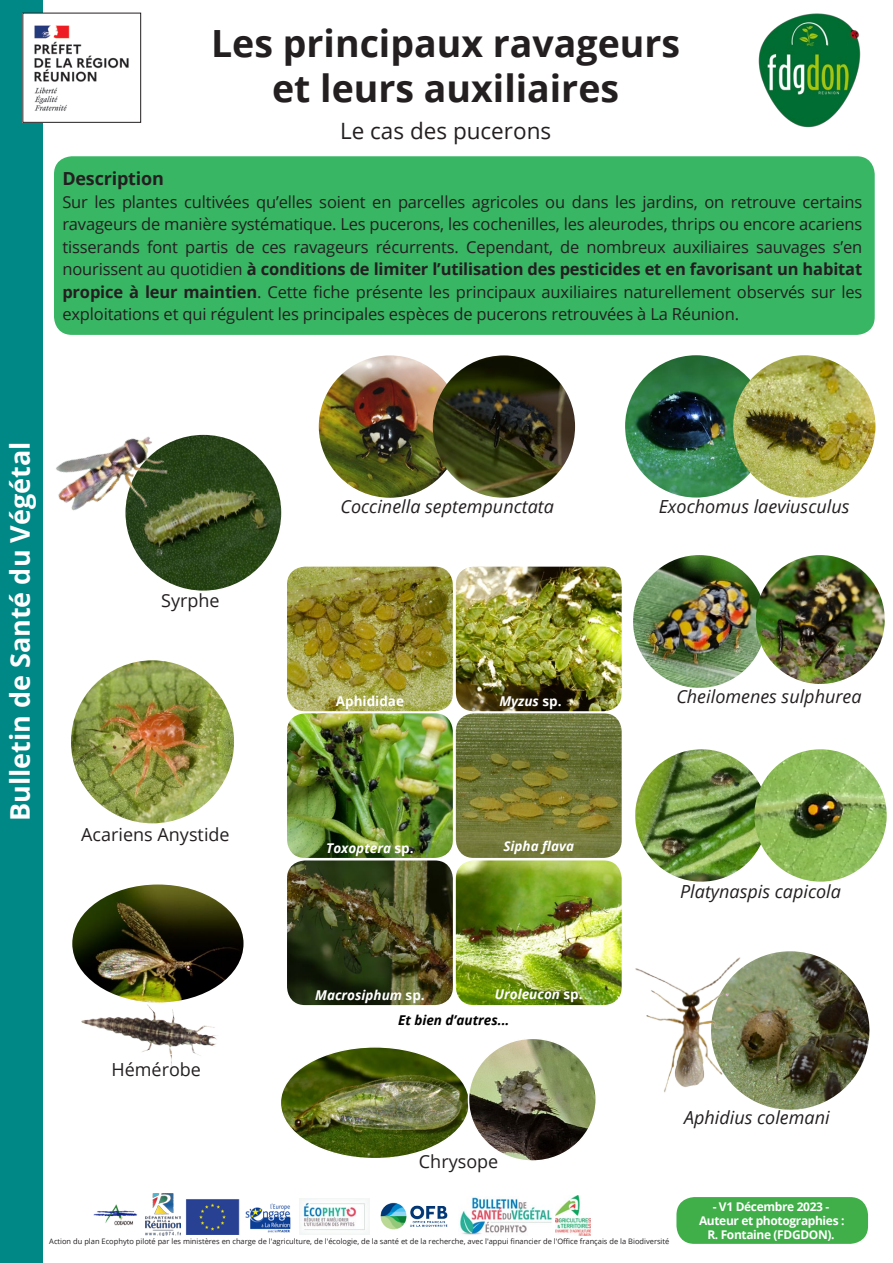
<style>
.page{position:relative;width:893px;height:1263px;background:#fff}
.page>*{position:absolute;margin:0;border:0;box-sizing:border-box;transform-origin:0 0}
.t1{font:700 37.5px "Open Sans";color:#231f20}
.t2{font:700 27px "Open Sans";color:#fff}
.t3{font:22.5px "Open Sans";color:#231f20}
.t4{font:italic 18px "Open Sans";color:#231f20}
.t5{font:18px "Open Sans";color:#231f20}
.t6{font:700 18px "Open Sans";letter-spacing:-.01em;color:#231f20}
.t7{font:16.5px/22.5px "Open Sans";letter-spacing:-.01em;color:#231f20;text-align:justify}
.t8{font:italic 700 13.5px "Open Sans";color:#fff}
.t9{font:italic 700 13.5px "Open Sans";color:#000}
.t10{font:700 13.5px "Open Sans";color:#fff}
.t11{font:700 12px/14.4px "Open Sans";letter-spacing:-.03em;color:#fff;text-align:center}
.t12{font:7.5px "Open Sans";color:#231f20}
.s1{font-weight:700}
.s2{font-style:normal}
</style>
<div class="page">
<img style="left:556px;top:1195px;width:34px;height:40px">
<img style="left:460px;top:1197px;width:92px;height:38px">
<img style="left:380px;top:1202px;width:68px;height:28px">
<img style="left:299px;top:1198px;width:70px;height:37px">
<img style="left:93px;top:1204px;width:45px;height:22px">
<img style="left:186px;top:1199px;width:53px;height:36px">
<img style="left:245px;top:1203px;width:46px;height:30px">
<img style="left:146px;top:1194px;width:35px;height:41px">
<img style="left:758px;top:13px;width:103px;height:114px">
<div style="left:0;top:0;width:42px;height:1263px;background:#008886"></div>
<div style="left:676px;top:1197px;width:192px;height:47px;background:#40ae49;border-radius:18px"></div>
<img style="left:25px;top:15px;width:104px;height:106px">
<div style="left:23px;top:13px;width:118px;height:110px;border:1px solid #231f20"></div>
<img style="left:635px;top:749px;width:126px;height:133px">
<div style="left:54px;top:156px;width:821px;height:179px;background:#38b664;border-radius:18px"></div>
<img style="left:625px;top:355px;width:142px;height:143px;border-radius:71px">
<img style="left:319px;top:355px;width:142px;height:143px;border-radius:71px">
<img style="left:633px;top:555px;width:114px;height:133px">
<img style="left:433px;top:355px;width:142px;height:143px;border-radius:71px">
<img style="left:733px;top:355px;width:142px;height:143px;border-radius:71px">
<img style="left:747px;top:555px;width:138px;height:129px">
<img style="left:125px;top:435px;width:156px;height:156px;border-radius:78px">
<img style="left:42px;top:409px;width:145px;height:137px">
<img style="left:745px;top:951px;width:125px;height:159px">
<img style="left:635px;top:957px;width:110px;height:139px">
<img style="left:71px;top:660px;width:163px;height:163px;border-radius:82px">
<img style="left:82px;top:1005px;width:135px;height:62px">
<img style="left:287px;top:567px;width:166px;height:144px">
<img style="left:456px;top:860px;width:166px;height:145px">
<img style="left:456px;top:713px;width:166px;height:145px">
<img style="left:287px;top:860px;width:166px;height:145px">
<img style="left:456px;top:567px;width:166px;height:144px">
<img style="left:287px;top:713px;width:166px;height:145px">
<img style="left:754px;top:749px;width:133px;height:133px;border-radius:66px">
<img style="left:72px;top:884px;width:172px;height:118px">
<img style="left:283px;top:1049px;width:184px;height:107px">
<img style="left:468px;top:1040px;width:126px;height:119px">
<p class="t1" style="left:211px;top:17px;width:471px">Les principaux ravageurs</p>
<p class="t1" style="left:272px;top:62px;width:349px">et leurs auxiliaires</p>
<p class="t3" style="left:340px;top:115px;width:213px">Le cas des pucerons</p>
<p class="t6" style="left:62px;top:166px;width:103px">Description</p>
<p class="t7" style="left:62px;top:190px;width:801px">Sur les plantes cultivées qu’elles soient en parcelles agricoles ou dans les jardins, on retrouve certains ravageurs de manière systématique. Les pucerons, les cochenilles, les aleurodes, thrips ou encore acariens tisserands font partis de ces ravageurs récurrents. Cependant, de nombreux auxiliaires sauvages s’en nourissent au quotidien <span class="s1">à conditions de limiter l’utilisation des pesticides et en favorisant un habitat propice à leur maintien</span>. Cette fiche présente les principaux auxiliaires naturellement observés sur les exploitations et qui régulent les principales espèces de pucerons retrouvées à La Réunion.</p>
<h2 class="t2" style="left:1px;top:821px;width:381px;rotate:-90deg">Bulletin de Santé du Végétal</h2>
<p class="t5" style="left:161px;top:588px;width:60px">Syrphe</p>
<p class="t5" style="left:81px;top:822px;width:150px">Acariens Anystide</p>
<p class="t4" style="left:341px;top:495px;width:215px">Coccinella septempunctata</p>
<p class="t10" style="left:336px;top:691px;width:70px">Aphididae</p>
<p class="t8" style="left:499px;top:691px;width:64px">Myzus <span class="s2">sp.</span></p>
<p class="t8" style="left:326px;top:838px;width:89px">Toxoptera <span class="s2">sp.</span></p>
<p class="t8" style="left:503px;top:837px;width:72px">Sipha flava</p>
<p class="t4" style="left:659px;top:495px;width:192px">Exochomus laeviusculus</p>
<p class="t4" style="left:676px;top:684px;width:187px">Cheilomenes sulphurea</p>
<p class="t4" style="left:680px;top:879px;width:162px">Platynaspis capicola</p>
<p class="t8" style="left:315px;top:986px;width:111px">Macrosiphum <span class="s2">sp.</span></p>
<p class="t8" style="left:495px;top:985px;width:89px">Uroleucon <span class="s2">sp.</span></p>
<p class="t9" style="left:398px;top:1010px;width:113px">Et bien d’autres...</p>
<p class="t5" style="left:111px;top:1057px;width:91px">Hémérobe</p>
<p class="t5" style="left:419px;top:1149px;width:81px">Chrysope</p>
<p class="t12" style="left:49px;top:1236px;width:622px">Action du plan Ecophyto piloté par les ministères en charge de l'agriculture, de l'écologie, de la santé et de la recherche, avec l'appui financier de l'Office français de la Biodiversité</p>
<p class="t4" style="left:684px;top:1105px;width:147px">Aphidius colemani</p>
<p class="t11" style="left:699px;top:1199px;width:147px">- V1 Décembre 2023 -<br>Auteur et photographies :<br>R. Fontaine (FDGDON).</p>
</div>
